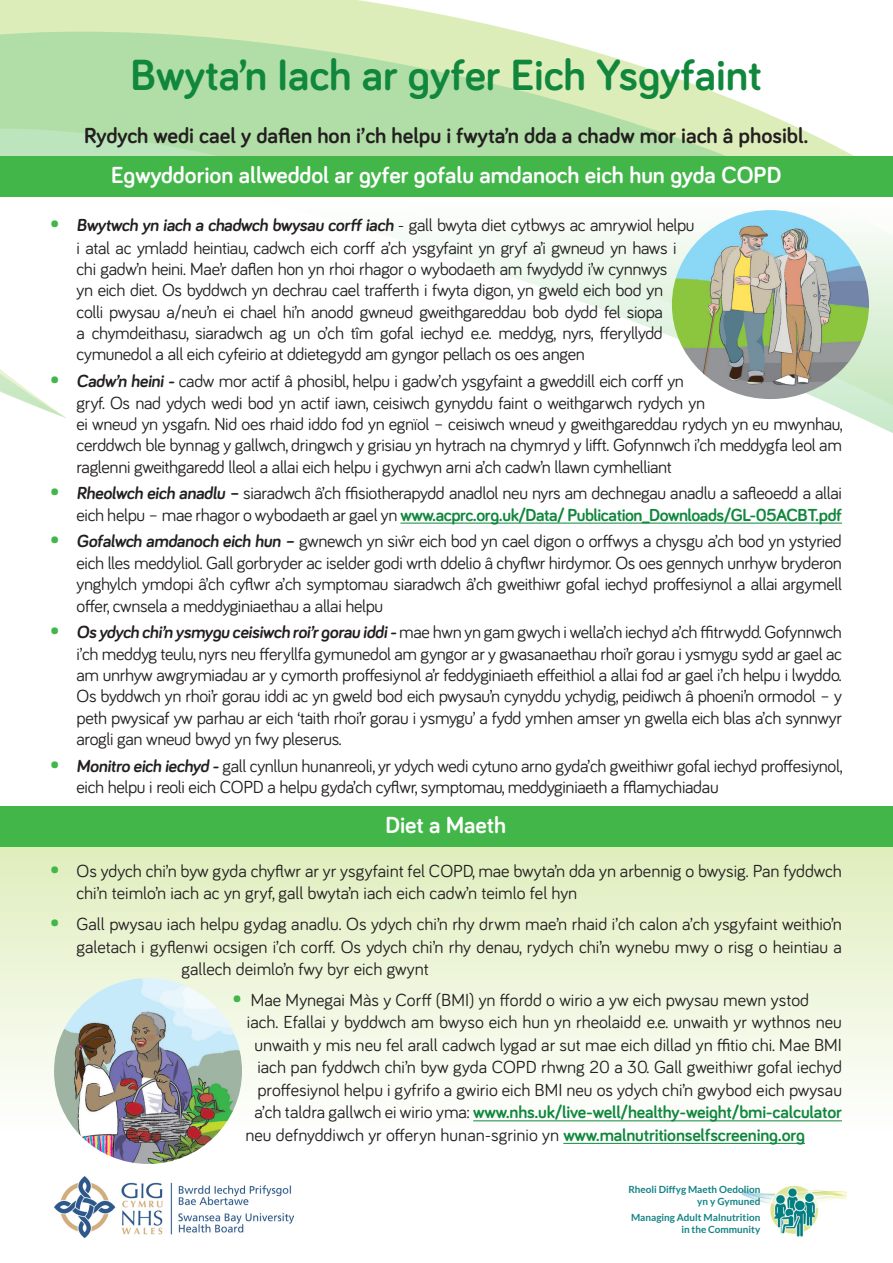
<style>
.page{position:relative;width:893px;height:1263px;background:#fff}
.page>*{position:absolute;margin:0;border:0;box-sizing:border-box;transform-origin:0 0}
.t1{font:700 45px "Bariol";color:#10873d}
.t2{font:700 24px "Bariol";color:#fff}
.t3{font:700 22.5px "Bariol";color:#231f20}
.t4{font:18px/21.3px "Bariol";letter-spacing:-.02em;color:#231f20}
.t5{font:18px/22.5px "Bariol";color:#231f20}
.t6{font:700 18px "Bariol";letter-spacing:-.01em;color:#10873d}
.t7{font:700 9.9px/11.9px "Lato";color:#148284;text-align:right}
.s1{font-size:25.5px;color:#42b649}
.s2{font-weight:700}
.s3{font-weight:700;color:#10873d}
.s4{font-weight:400;color:#231f20}
</style>
<div class="page">
<svg style="left:0;top:0;width:854px;height:156px"></svg>
<div style="left:0;top:846px;width:893px;height:306px;background:linear-gradient(to bottom,#dfeebd,#fff)"></div>
<div style="left:0;top:156px;width:893px;height:41px;background:#42b649"></div>
<div style="left:0;top:806px;width:893px;height:40px;background:#42b649"></div>
<hr style="left:400px;top:523px;width:442px;height:1px;background:#10873d">
<img style="left:54px;top:978px;width:188px;height:186px">
<img style="left:672px;top:210px;width:197px;height:189px">
<hr style="left:473px;top:1120px;width:369px;height:1px;background:#10873d">
<hr style="left:563px;top:1143px;width:242px;height:1px;background:#10873d">
<img style="left:54px;top:1176px;width:240px;height:61px">
<img style="left:743px;top:1185px;width:103px;height:52px">
<p class="t1" style="left:131px;top:44px;width:633px">Bwyta’n Iach ar gyfer Eich Ysgyfaint</p>
<p class="t3" style="left:84px;top:120px;width:726px">Rydych wedi cael y daflen hon i’ch helpu i fwyta’n dda a chadw mor iach â phosibl.</p>
<p class="t2" style="left:111px;top:159px;width:672px">Egwyddorion allweddol ar gyfer gofalu amdanoch eich hun gyda COPD</p>
<p class="t4" style="left:77px;top:213px;width:619px;text-indent:-27px"><span class="s1">•</span> <span class="s2">Bwytwch yn iach a chadwch bwysau corff iach</span> - gall bwyta diet cytbwys ac amrywiol helpu i atal ac ymladd heintiau, cadwch eich corff a’ch ysgyfaint yn gryf a’i gwneud yn haws i chi gadw’n heini. Mae’r daflen hon yn rhoi rhagor o wybodaeth am fwydydd i’w cynnwys<br>yn eich diet. Os byddwch yn dechrau cael trafferth i fwyta digon, yn gweld eich bod yn<br>colli pwysau a/neu’n ei chael hi’n anodd gwneud gweithgareddau bob dydd fel siopa<br>a chymdeithasu, siaradwch ag un o’ch tîm gofal iechyd e.e. meddyg, nyrs, fferyllydd cymunedol a all eich cyfeirio at ddietegydd am gyngor pellach os oes angen</p>
<p class="t4" style="left:77px;top:369px;width:768px;text-indent:-27px"><span class="s1">•</span> <span class="s2">Cadw’n heini -</span> cadw mor actif â phosibl, helpu i gadw’ch ysgyfaint a gweddill eich corff yn<br>gryf. Os nad ydych wedi bod yn actif iawn, ceisiwch gynyddu faint o weithgarwch rydych yn<br>ei wneud yn ysgafn. Nid oes rhaid iddo fod yn egnïol – ceisiwch wneud y gweithgareddau rydych yn eu mwynhau, cerddwch ble bynnag y gallwch, dringwch y grisiau yn hytrach na chymryd y lifft. Gofynnwch i’ch meddygfa leol am raglenni gweithgaredd lleol a allai eich helpu i gychwyn arni a’ch cadw’n llawn cymhelliant</p>
<p class="t4" style="left:50px;top:482px;width:794px;text-align:right"><span class="s1">•</span> <span class="s2">Rheolwch eich anadlu –</span> siaradwch â’ch ffisiotherapydd anadlol neu nyrs am dechnegau anadlu a safleoedd a allai eich helpu – mae rhagor o wybodaeth ar gael yn <span class="s3">www.acprc.org.uk/Data/ Publication_Downloads/GL-05ACBT.pdf</span></p>
<p class="t4" style="left:77px;top:530px;width:767px;text-align:justify;text-indent:-27px"><span class="s1">•</span> <span class="s2">Gofalwch amdanoch eich hun –</span> gwnewch yn siŵr eich bod yn cael digon o orffwys a chysgu a’ch bod yn ystyried eich lles meddyliol. Gall gorbryder ac iselder godi wrth ddelio â chyflwr hirdymor. Os oes gennych unrhyw bryderon ynghylch ymdopi â’ch cyflwr a’ch symptomau siaradwch â’ch gweithiwr gofal iechyd proffesiynol a allai argymell offer, cwnsela a meddyginiaethau a allai helpu</p>
<p class="t4" style="left:77px;top:621px;width:767px;text-align:justify;text-indent:-27px"><span class="s1">•</span> <span class="s2">Os ydych chi’n ysmygu ceisiwch roi’rgorau iddi-</span> mae hwn yn gam gwych i wella’ch iechyd a’ch ffitrwydd. Gofynnwch i’ch meddyg teulu, nyrs neu fferyllfa gymunedol am gyngor ar y gwasanaethau rhoi’r gorau i ysmygu sydd ar gael ac am unrhyw awgrymiadau ar y cymorth proffesiynol a’r feddyginiaeth effeithiol a allai fod ar gael i’ch helpu i lwyddo.<br>Os byddwch yn rhoi’r gorau iddi ac yn gweld bod eich pwysau’n cynyddu ychydig, peidiwch â phoeni’n ormodol – y peth pwysicaf yw parhau ar eich ‘taith rhoi’r gorau i ysmygu’ a fydd ymhen amser yn gwella eich blas a’ch synnwyr arogli gan wneud bwyd yn fwy pleserus.</p>
<p class="t4" style="left:77px;top:754px;width:768px;text-indent:-27px"><span class="s1">•</span> <span class="s2">Monitro eich iechyd -</span>gall cynllun hunanreoli, yr ydych wedi cytuno arno gyda’ch gweithiwr gofal iechyd proffesiynol, eich helpu i reoli eich COPD a helpu gyda’ch cyflwr, symptomau, meddyginiaeth a fflamychiadau</p>
<p class="t2" style="left:385px;top:809px;width:122px">Diet a Maeth</p>
<p class="t5" style="left:77px;top:859px;width:767px;text-indent:-27px"><span class="s1">•</span> Os ydych chi’n byw gyda chyflwr ar yr ysgyfaint fel COPD, mae bwyta’n dda yn arbennig o bwysig. Pan fyddwch chi’n teimlo’n iach ac yn gryf, gall bwyta’n iach eich cadw’n teimlo fel hyn</p>
<p class="t5" style="left:50px;top:912px;width:794px"><span class="s1">•</span> Gall pwysau iach helpu gydag anadlu. Os ydych chi’n rhy drwm mae’n rhaid i’ch calon a’ch ysgyfaint weithio’n</p>
<p class="t5" style="left:77px;top:935px;width:767px">galetach i gyflenwi ocsigen i’ch corff. Os ydych chi’n rhy denau, rydych chi’n wynebu mwy o risg o heintiau a</p>
<p class="t5" style="left:182px;top:957px;width:249px">gallech deimlo’n fwy byr eich gwynt</p>
<p class="t5" style="left:232px;top:988px;width:579px"><span class="s1">•</span> Mae Mynegai Màs y Corff (BMI) yn ffordd o wirio a yw eich pwysau mewn ystod</p>
<p class="t5" style="left:247px;top:1010px;width:597px">iach. Efallai y byddwch am bwyso eich hun yn rheolaidd e.e. unwaith yr wythnos neu</p>
<p class="t5" style="left:254px;top:1033px;width:589px">unwaith y mis neu fel arall cadwch lygad ar sut mae eich dillad yn ffitio chi. Mae BMI</p>
<p class="t5" style="left:257px;top:1055px;width:586px">iach pan fyddwch chi’n byw gyda COPD rhwng 20 a 30. Gall gweithiwr gofal iechyd</p>
<p class="t5" style="left:257px;top:1078px;width:586px">proffesiynol helpu i gyfrifo a gwirio eich BMI neu os ydych chi’n gwybod eich pwysau</p>
<p class="t6" style="left:254px;top:1100px;width:589px"><span class="s4">a’ch taldra gallwch ei wirio yma:</span> www.nhs.uk/live-well/healthy-weight/bmi-calculator</p>
<p class="t5" style="left:245px;top:1123px;width:561px">neu defnyddiwch yr offeryn hunan-sgrinio yn <span class="s3">www.malnutritionselfscreening.org</span></p>
<p class="t7" style="left:628px;top:1184px;width:134px">Rheoli Diffyg Maeth Oedolion yn y Gymuned</p>
<p class="t7" style="left:631px;top:1211px;width:131px">Managing Adult Malnutrition in the Community</p>
</div>
